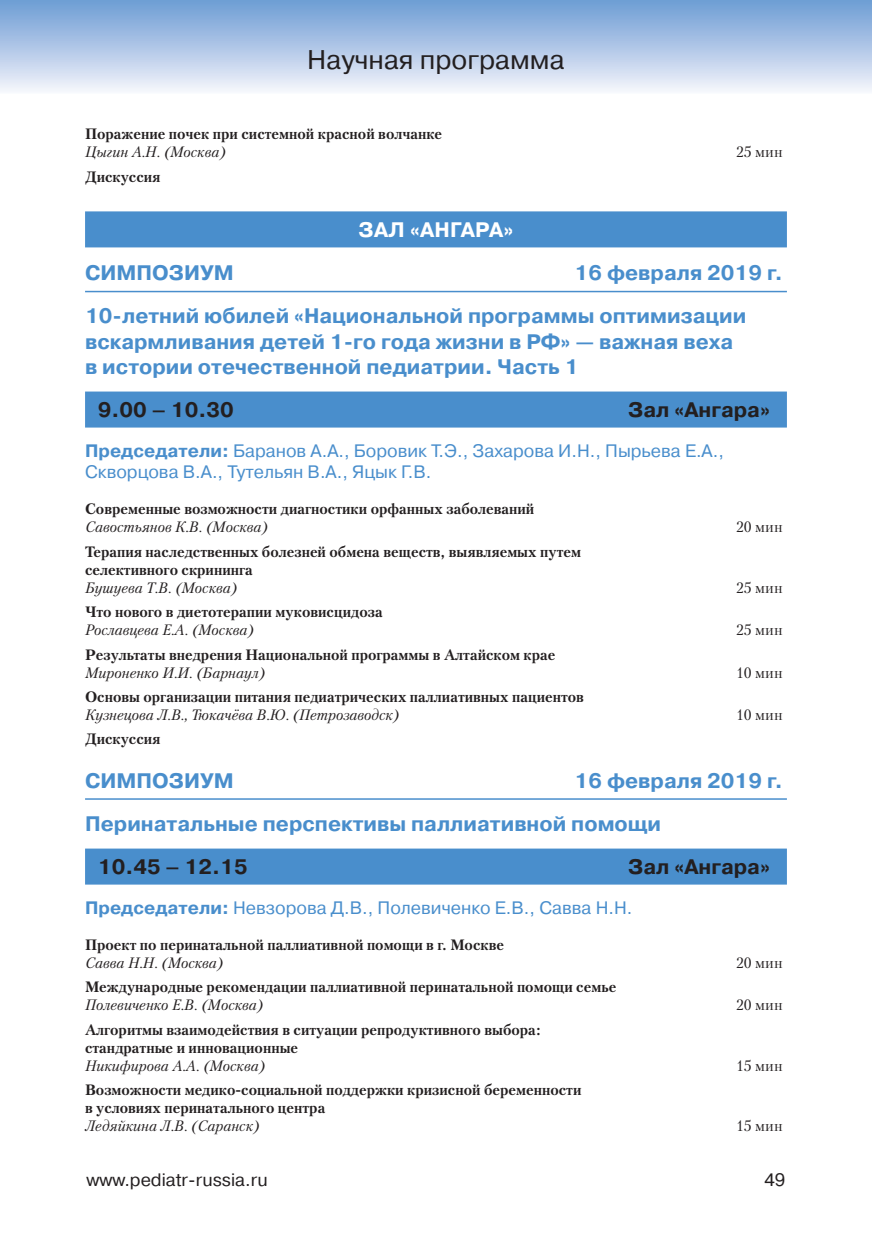
<style>
.page{position:relative;width:872px;height:1234px;background:#fff}
.page>*{position:absolute;margin:0;border:0;box-sizing:border-box;transform-origin:0 0}
.t1{font:27px "Pragmatica C";color:#231f20}
.t2{font:700 21px/43.2px "Pragmatica C";color:#498ecc}
.t3{font:700 21px "Pragmatica C";color:#231f20}
.t4{font:700 21px "Pragmatica C";letter-spacing:.01em;color:#fff}
.t5{font:18px/21.6px "Pragmatica C";color:#498ecc}
.t6{font:18px "Pragmatica C";color:#231f20}
.t7{font:700 15px/18px "Petersburg C";color:#231f20}
.t8{font:italic 15px "Petersburg C";color:#231f20}
.t9{font:15px "Petersburg C";color:#231f20}
.s1{font-weight:700}
</style>
<div class="page">
<div style="left:0;top:0;width:872px;height:94px;background:linear-gradient(to bottom,#6b9bd3,#f5f5fb)"></div>
<div style="left:85px;top:211px;width:702px;height:36px;background:#498ecc"></div>
<hr style="left:85px;top:291px;width:702px;height:1px;background:#498ecc">
<div style="left:85px;top:391px;width:702px;height:36px;background:#498ecc"></div>
<hr style="left:85px;top:798px;width:702px;height:1px;background:#498ecc">
<div style="left:85px;top:848px;width:702px;height:36px;background:#498ecc"></div>
<h1 class="t1" style="left:307px;top:50px;width:259px">Научная программа</h1>
<p class="t7" style="left:85px;top:126px;width:359px">Поражение почек при системной красной волчанке</p>
<p class="t8" style="left:85px;top:146px;width:142px">Цыгин А.Н. (Москва)</p>
<p class="t9" style="left:736px;top:145px;width:48px">25 мин</p>
<p class="t7" style="left:85px;top:169px;width:77px">Дискуссия</p>
<h2 class="t4" style="left:358px;top:222px;width:156px">ЗАЛ «АНГАРА»</h2>
<h2 class="t2" style="left:85px;top:253px;width:150px">СИМПОЗИУМ</h2>
<h2 class="t2" style="left:85px;top:253px;width:699px;text-indent:489px">16 февраля 2019 г.<br>10-летний юбилей «Национальной программы оптимизации</h2>
<h2 class="t2" style="left:85px;top:330px;width:650px;line-height:25.2px">вскармливания детей 1-го года жизни в РФ» — важная веха в истории отечественной педиатрии. Часть 1</h2>
<h2 class="t3" style="left:98px;top:402px;width:137px">9.00 – 10.30</h2>
<h2 class="t3" style="left:628px;top:402px;width:143px">Зал «Ангара»</h2>
<p class="t5" style="left:85px;top:441px;width:640px"><span class="s1">Председатели:</span> Баранов А.А., Боровик Т.Э., Захарова И.Н., Пырьева Е.А.,<br>Скворцова В.А., Тутельян В.А., Яцык Г.В.</p>
<p class="t7" style="left:85px;top:501px;width:451px">Современные возможности диагностики орфанных заболеваний</p>
<p class="t8" style="left:85px;top:520px;width:184px">Савостьянов К.В. (Москва)</p>
<p class="t9" style="left:736px;top:520px;width:48px">20 мин</p>
<p class="t7" style="left:85px;top:543px;width:497px">Терапия наследственных болезней обмена веществ, выявляемых путем селективного скрининга</p>
<p class="t8" style="left:85px;top:581px;width:154px">Бушуева Т.В. (Москва)</p>
<p class="t9" style="left:736px;top:580px;width:48px">25 мин</p>
<p class="t7" style="left:85px;top:604px;width:299px">Что нового в диетотерапии муковисцидоза</p>
<p class="t8" style="left:85px;top:623px;width:170px">Рославцева Е.А. (Москва)</p>
<p class="t9" style="left:736px;top:623px;width:48px">25 мин</p>
<p class="t7" style="left:85px;top:646px;width:472px">Результаты внедрения Национальной программы в Алтайском крае</p>
<p class="t8" style="left:85px;top:666px;width:182px">Мироненко И.И. (Барнаул)</p>
<p class="t9" style="left:736px;top:665px;width:48px">10 мин</p>
<p class="t7" style="left:85px;top:688px;width:500px">Основы организации питания педиатрических паллиативных пациентов</p>
<p class="t8" style="left:85px;top:708px;width:316px">Кузнецова Л.В., Тюкачёва В.Ю. (Петрозаводск)</p>
<p class="t9" style="left:736px;top:707px;width:48px">10 мин</p>
<p class="t7" style="left:85px;top:731px;width:77px">Дискуссия</p>
<h2 class="t2" style="left:85px;top:760px;width:150px">СИМПОЗИУМ</h2>
<h2 class="t2" style="left:85px;top:760px;width:699px;text-indent:489px">16 февраля 2019 г.<br>Перинатальные перспективы паллиативной помощи</h2>
<h2 class="t3" style="left:98px;top:858px;width:151px">10.45 – 12.15</h2>
<h2 class="t3" style="left:628px;top:858px;width:143px">Зал «Ангара»</h2>
<p class="t5" style="left:85px;top:897px;width:549px"><span class="s1">Председатели:</span> Невзорова Д.В., Полевиченко Е.В., Савва Н.Н.</p>
<p class="t7" style="left:85px;top:936px;width:420px">Проект по перинатальной паллиативной помощи в г. Москве</p>
<p class="t8" style="left:85px;top:955px;width:140px">Савва Н.Н. (Москва)</p>
<p class="t9" style="left:736px;top:955px;width:48px">20 мин</p>
<p class="t7" style="left:85px;top:978px;width:533px">Международные рекомендации паллиативной перинатальной помощи семье</p>
<p class="t8" style="left:85px;top:998px;width:180px">Полевиченко Е.В. (Москва)</p>
<p class="t9" style="left:736px;top:997px;width:48px">20 мин</p>
<p class="t7" style="left:85px;top:1021px;width:457px">Алгоритмы взаимодействия в ситуации репродуктивного выбора: стандратные и инновационные</p>
<p class="t8" style="left:85px;top:1058px;width:182px">Никифирова А.А. (Москва)</p>
<p class="t9" style="left:736px;top:1058px;width:48px">15 мин</p>
<p class="t7" style="left:85px;top:1081px;width:498px">Возможности медико-социальной поддержки кризисной беременности в условиях перинатального центра</p>
<p class="t8" style="left:85px;top:1119px;width:176px">Ледяйкина Л.В. (Саранск)</p>
<p class="t9" style="left:736px;top:1118px;width:48px">15 мин</p>
<p class="t6" style="left:87px;top:1172px;width:183px">www.pediatr-russia.ru</p>
<p class="t6" style="left:764px;top:1172px;width:22px">49</p>
</div>
